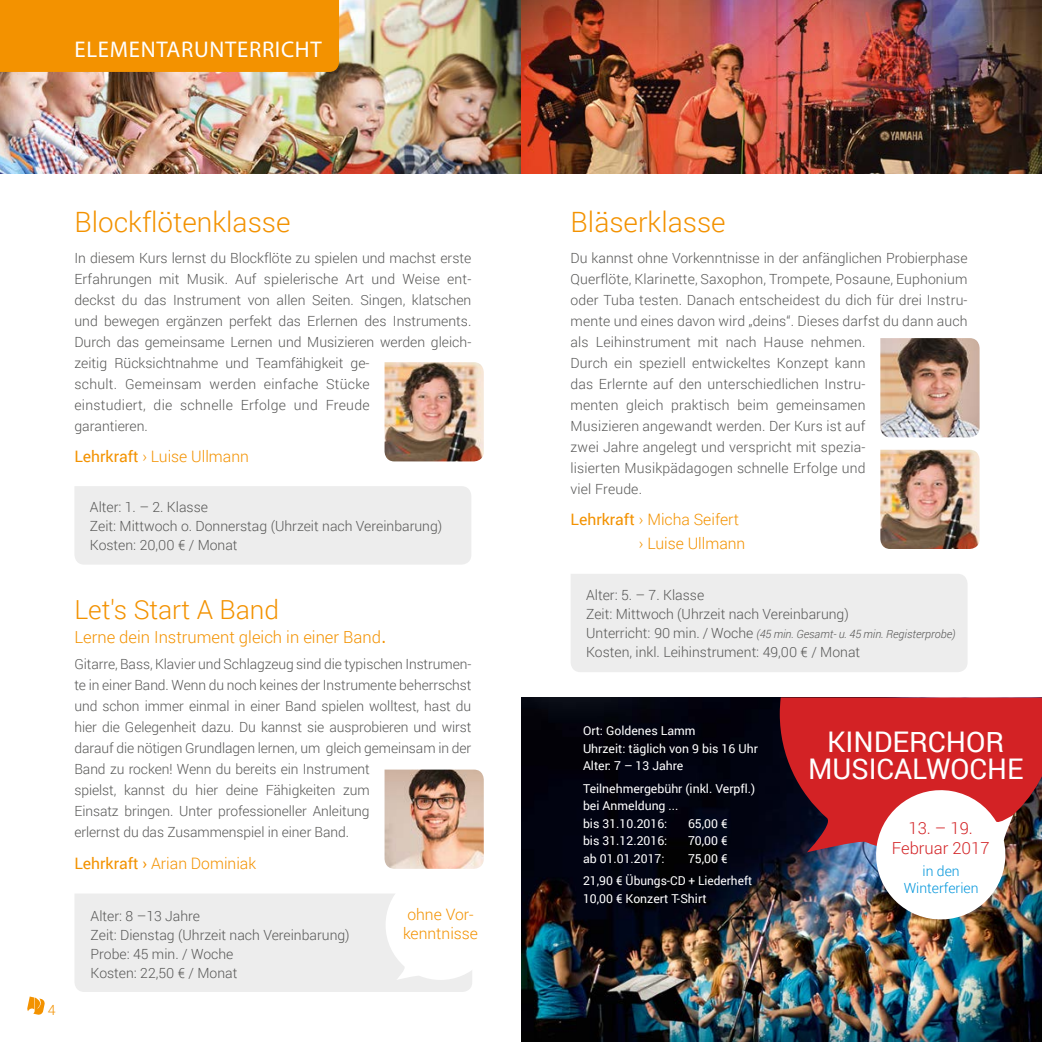
<style>
.page{position:relative;width:1042px;height:1042px;background:#fff}
.page>*{position:absolute;margin:0;border:0;box-sizing:border-box;transform-origin:0 0}
.t1{font:28.35px/26.9px "Roboto";color:#fff;text-align:center}
.t2{font:300 28px "Roboto";color:#f39200}
.t3{font:300 26.25px "Roboto";color:#f39200}
.t4{font:22.75px "Myriad Pro";letter-spacing:.03em;color:#fff}
.t5{font:300 16.62px "Roboto";color:#f39200}
.t6{font:300 16.62px/19.9px "Roboto";color:#d32225;text-align:center}
.t7{font:300 15.75px/23.8px "Roboto";color:#f39200}
.t8{font:300 14px/21px "Roboto";color:#575756}
.t9{font:300 14px/16.8px "Roboto";color:#0095db;text-align:center}
.t10{font:300 14px "Roboto";color:#f39200}
.t11{font:12.25px/17.5px "Roboto";color:#fff}
.t12{font:italic 300 11.38px "Roboto";color:#575756}
.s1{font-weight:400}
.s2{font-size:26.25px}
.s3{font-style:normal;font-size:14px}
</style>
<div class="page">
<img style="left:0;top:0;width:1042px;height:174px">
<div style="left:0;top:0;width:339px;height:72px;background:#f39200"></div>
<svg style="left:27px;top:996px;width:18px;height:19px"></svg>
<img style="left:880px;top:450px;width:99px;height:99px">
<img style="left:384px;top:362px;width:100px;height:99px">
<div style="left:74px;top:486px;width:397px;height:79px;background:#ededed"></div>
<img style="left:880px;top:338px;width:99px;height:99px">
<div style="left:571px;top:574px;width:396px;height:98px;background:#ededed"></div>
<svg style="left:75px;top:894px;width:397px;height:98px"></svg>
<img style="left:384px;top:769px;width:100px;height:100px">
<img style="left:521px;top:697px;width:521px;height:345px">
<img style="left:780px;top:697px;width:262px;height:227px">
<h3 class="t4" style="left:75px;top:35px;width:249px">ELEMENTARUNTERRICHT</h3>
<p class="t10" style="left:48px;top:1000px;width:9px">4</p>
<h2 class="t2" style="left:74px;top:202px;width:218px">Blockflötenklasse</h2>
<p class="t8" style="left:74px;top:247px;width:398px">In diesem Kurs lernst du Blockflöte zu spielen und machst erste Erfahrungen mit Musik. Auf spielerische Art und Weise ent&shy;deckst du das Instrument von allen Seiten. Singen, klatschen und bewegen ergänzen perfekt das Erlernen des Instruments.<br>Durch das gemeinsame Lernen und Musizieren werden gleich&shy;zeitig Rücksichtnahme und Teamfähigkeit ge-<br>schult. Gemeinsam werden einfache Stücke<br>einstudiert, die schnelle Erfolge und Freude<br>garantieren.</p>
<p class="t7" style="left:74px;top:444px;width:176px"><span class="s1">Lehrkraft</span> › Luise Ullmann</p>
<p class="t8" style="left:90px;top:497px;width:354px;line-height:19.2px">Alter: 1. – 2. Klasse<br>Zeit: Mittwoch o. Donnerstag (Uhrzeit nach Vereinbarung)<br>Kosten: 20,00 € / Monat</p>
<h3 class="t3" style="left:74px;top:591px;width:206px">Let's Start A Band</h3>
<p class="t5" style="left:74px;top:626px;width:314px">Lerne dein Instrument gleich in einer Band<span class="s2">.</span></p>
<p class="t8" style="left:74px;top:653px;width:398px">Gitarre, Bass, Klavier und Schlagzeug sind die typischen Instrumen&shy;te in einer Band. Wenn du noch keines der Instrumente beherrschst und schon immer einmal in einer Band spielen wolltest, hast du hier die Gelegenheit dazu. Du kannst sie ausprobieren und wirst darauf die nötigen Grundlagen lernen, um gleich gemeinsam in der Band zu rocken! Wenn du bereits ein Instrument<br>spielst, kannst du hier deine Fähigkeiten zum<br>Einsatz bringen. Unter professioneller Anleitung<br>erlernst du das Zusammenspiel in einer Band.</p>
<p class="t7" style="left:74px;top:850px;width:183px"><span class="s1">Lehrkraft ›</span> Arian Dominiak</p>
<p class="t8" style="left:91px;top:905px;width:261px;line-height:19.2px">Alter: 8 –13 Jahre<br>Zeit: Dienstag (Uhrzeit nach Vereinbarung)<br>Probe: 45 min. / Woche<br>Kosten: 22,50 € / Monat</p>
<p class="t7" style="left:403px;top:904px;width:76px;line-height:18.9px">ohne Vor&shy;kenntnisse</p>
<h2 class="t2" style="left:570px;top:202px;width:157px">Bläserklasse</h2>
<p class="t8" style="left:570px;top:247px;width:398px">Du kannst ohne Vorkenntnisse in der anfänglichen Probierphase Querflöte, Klarinette, Saxophon, Trompete, Posaune, Euphonium oder Tuba testen. Danach entscheidest du dich für drei Instru&shy;mente und eines davon wird „deins“. Dieses darfst du dann auch als Leihinstrument mit nach Hause nehmen.<br>Durch ein speziell entwickeltes Konzept kann<br>das Erlernte auf den unterschiedlichen Instru-<br>menten gleich praktisch beim gemeinsamen<br>Musizieren angewandt werden. Der Kurs ist auf<br>zwei Jahre angelegt und verspricht mit spezia-<br>lisierten Musikpädagogen schnelle Erfolge und<br>viel Freude.</p>
<p class="t7" style="left:639px;top:507px;width:108px;text-indent:-68px"><span class="s1">Lehrkraft</span> › Micha Seifert › Luise Ullmann</p>
<p class="t8" style="left:586px;top:584px;width:264px;line-height:19.2px">Alter: 5. – 7. Klasse<br>Zeit: Mittwoch (Uhrzeit nach Vereinbarung)</p>
<p class="t12" style="left:586px;top:626px;width:371px"><span class="s3">Unterricht: 90 min. / Woche</span> (45 min. Gesamt- u. 45 min. Registerprobe)</p>
<p class="t8" style="left:586px;top:641px;width:276px">Kosten, inkl. Leihinstrument: 49,00 € / Monat</p>
<p class="t11" style="left:583px;top:721px;width:176px">Ort: Goldenes Lamm<br>Uhrzeit: täglich von 9 bis 16 Uhr<br>Alter: 7 – 13 Jahre</p>
<p class="t11" style="left:583px;top:779px;width:174px">Teilnehmergebühr (inkl. Verpfl.) bei Anmeldung ...<br>bis 31.10.2016:</p>
<p class="t11" style="left:688px;top:814px;width:41px">65,00 €</p>
<p class="t11" style="left:583px;top:831px;width:86px">bis 31.12.2016:</p>
<p class="t11" style="left:688px;top:831px;width:41px">70,00 €</p>
<p class="t11" style="left:583px;top:849px;width:83px">ab 01.01.2017:</p>
<p class="t11" style="left:583px;top:846px;width:171px;line-height:22.4px;text-indent:105px">75,00 €<br>21,90 € Übungs-CD + Liederheft</p>
<p class="t11" style="left:583px;top:889px;width:125px">10,00 € Konzert T-Shirt</p>
<h1 class="t1" style="left:808px;top:727px;width:217px">KINDERCHOR<br>MUSICALWOCHE</h1>
<p class="t6" style="left:892px;top:817px;width:99px">13. – 19.<br>Februar 2017</p>
<p class="t9" style="left:904px;top:862px;width:76px">in den<br>Winterferien</p>
</div>
